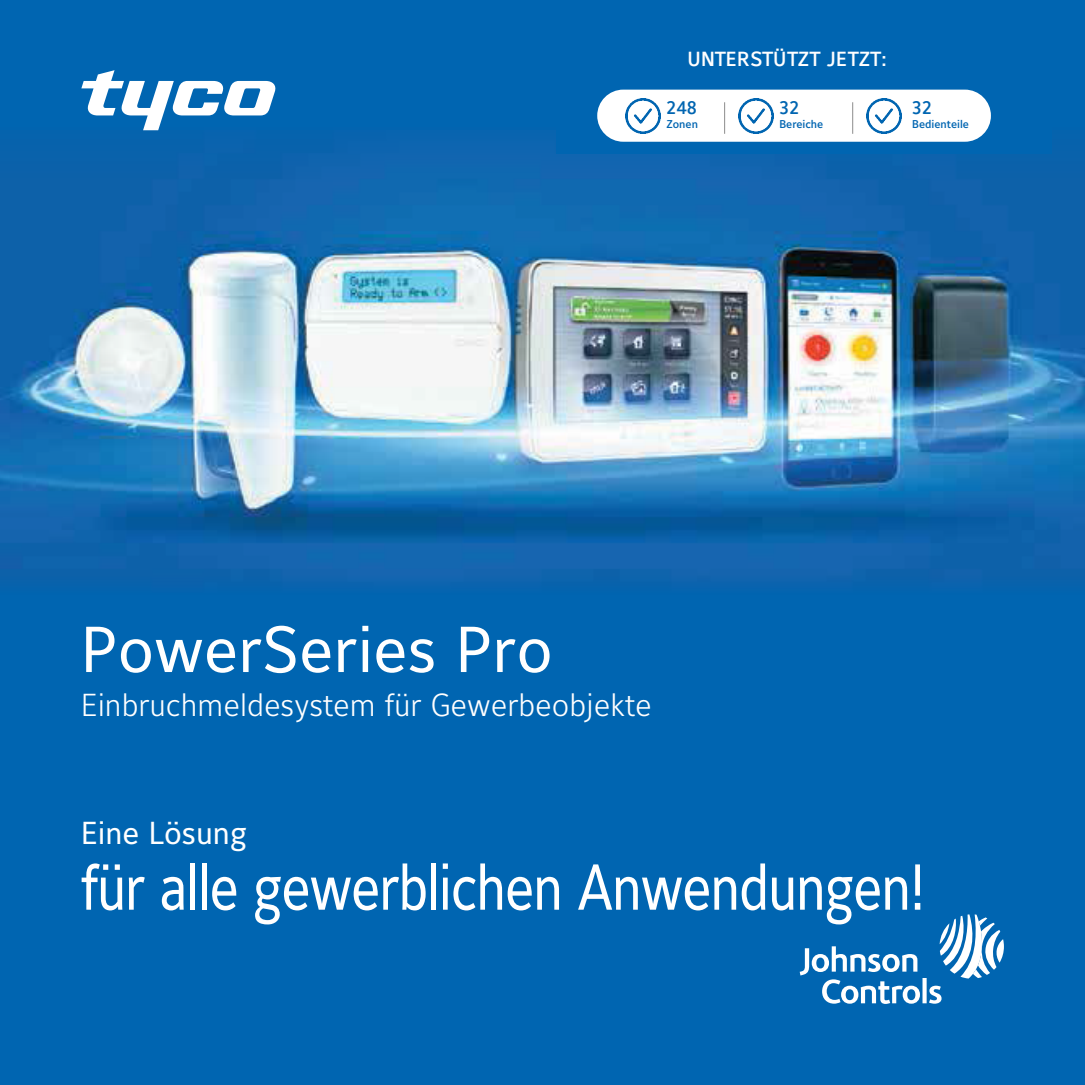
<style>
.page{position:relative;width:1085px;height:1085px;background:#fff}
.page>*{position:absolute;margin:0;border:0;box-sizing:border-box;transform-origin:0 0}
.t1{font:64.12px "Maurea Jci Lf ML";letter-spacing:-.025em;color:#fff;scale:.86 1}
.t2{font:64.12px "Maurea Jci Lf ML";color:#fff}
.t3{font:300 31.5px "Maurea Jci Lf ML";color:#fff}
.t4{font:31.5px "Maurea Jci Lf ML";color:#fff}
.t5{font:500 20.25px "Maurea Jci Tf ML";letter-spacing:-.005em;color:#fff}
.t6{font:500 18px "Maurea Jci Tf ML";color:#0065b1}
.t7{font:500 11.25px "Maurea Jci Tf ML";color:#0065b1}
</style>
<div class="page">
<div style="left:0;top:0;width:1084px;height:592px;background:#0065b1"></div>
<div style="left:0;top:542px;width:1084px;height:542px;background:#0065b1"></div>
<svg style="left:799px;top:914px;width:204px;height:89px"></svg>
<img style="left:2px;top:70px;width:1082px;height:516px">
<div style="left:556px;top:36px;width:495px;height:117px;background:#0065b1"></div>
<div style="left:597px;top:90px;width:393px;height:52px;background:#fff;border-radius:26px"></div>
<img style="left:625px;top:99px;width:35px;height:34px">
<img style="left:738px;top:99px;width:35px;height:34px">
<img style="left:866px;top:99px;width:35px;height:34px">
<hr style="left:724px;top:102px;width:1px;height:32px;background:#999">
<hr style="left:852px;top:102px;width:1px;height:32px;background:#999">
<p class="t5" style="left:687px;top:46px;width:201px">UNTERSTÜTZT JETZT:</p>
<p class="t6" style="left:666px;top:97px;width:32px">248</p>
<p class="t7" style="left:666px;top:117px;width:33px">Zonen</p>
<p class="t6" style="left:779px;top:97px;width:22px">32</p>
<p class="t7" style="left:779px;top:117px;width:45px">Bereiche</p>
<p class="t6" style="left:912px;top:97px;width:22px">32</p>
<p class="t7" style="left:912px;top:117px;width:58px">Bedienteile</p>
<h1 class="t2" style="left:81px;top:611px;width:473px">PowerSeries Pro</h1>
<p class="t3" style="left:81px;top:685px;width:572px">Einbruchmeldesystem für Gewerbeobjekte</p>
<p class="t4" style="left:81px;top:814px;width:167px">Eine Lösung</p>
<h1 class="t1" style="left:81px;top:848px;width:983px">für alle gewerblichen Anwendungen!</h1>
</div>
